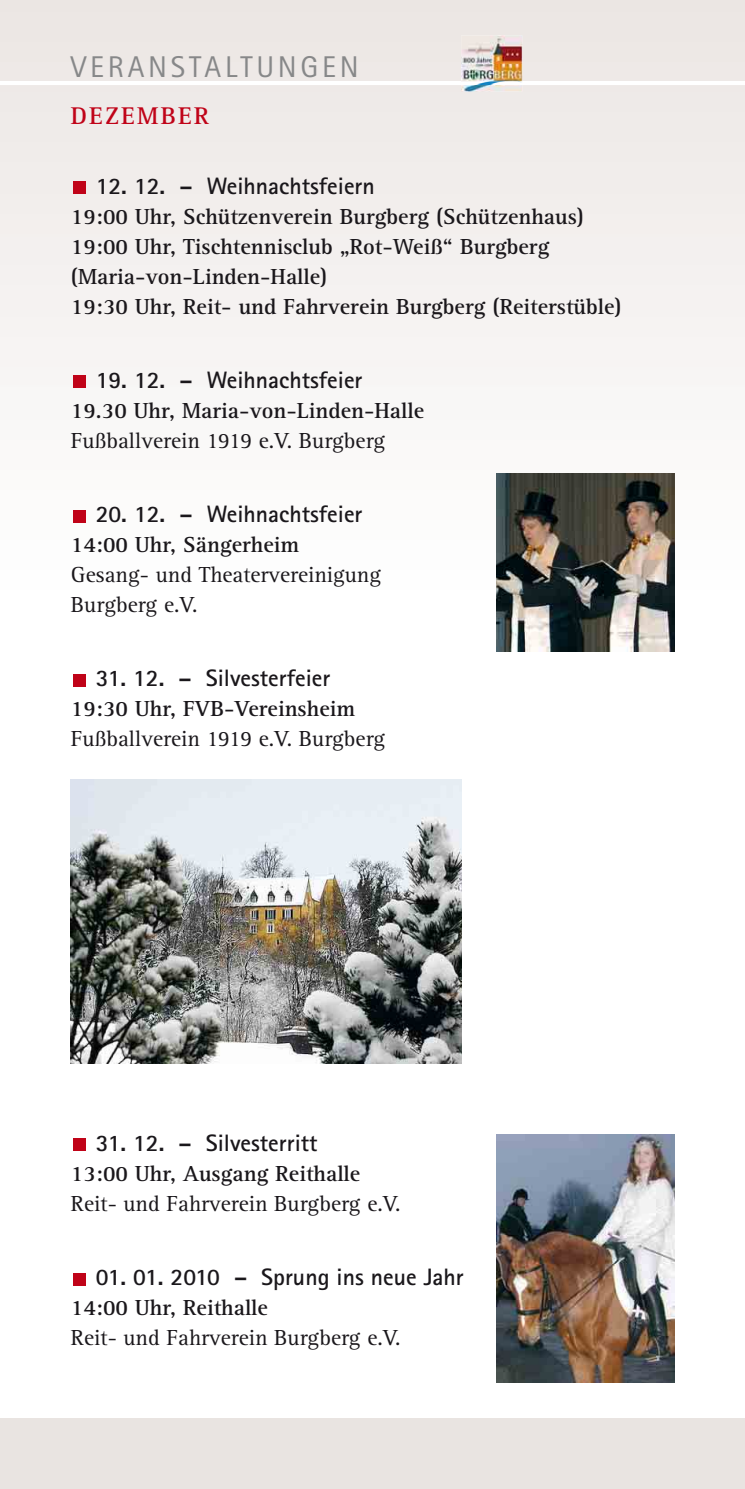
<style>
.page{position:relative;width:745px;height:1489px;background:#fff}
.page>*{position:absolute;margin:0;border:0;box-sizing:border-box;transform-origin:0 0}
.t1{font:30px "Rotis Sans Serif";letter-spacing:.125em;color:#878889}
.t2{font:700 25px "Rotis Serif";letter-spacing:.085em;color:#c00318}
.t3{font:700 23.75px "Rotis Sans Serif";color:#1a171b}
.t4{font:700 22.5px/30px "Rotis Serif";color:#1a171b}
.t5{font:22.5px/30px "Rotis Serif";color:#1a171b}
</style>
<div class="page">
<svg style="left:0;top:0;width:744px;height:617px"></svg>
<hr style="left:0;top:81px;width:744px;height:4px;background:#fff">
<div style="left:0;top:1417px;width:744px;height:71px;background:#e9e4e1"></div>
<img style="left:461px;top:35px;width:61px;height:57px">
<img style="left:461px;top:81px;width:61px;height:4px">
<div style="left:73px;top:1272px;width:12px;height:12px;background:#c00318"></div>
<div style="left:73px;top:1138px;width:12px;height:12px;background:#c00318"></div>
<div style="left:73px;top:674px;width:12px;height:12px;background:#c00318"></div>
<div style="left:73px;top:510px;width:12px;height:12px;background:#c00318"></div>
<div style="left:73px;top:376px;width:12px;height:12px;background:#c00318"></div>
<div style="left:73px;top:182px;width:12px;height:12px;background:#c00318"></div>
<img style="left:71px;top:780px;width:390px;height:283px">
<img style="left:496px;top:474px;width:177px;height:177px">
<img style="left:496px;top:1134px;width:177px;height:248px">
<h1 class="t1" style="left:71px;top:57px;width:289px">VERANSTALTUNGEN</h1>
<p class="t2" style="left:71px;top:106px;width:139px">DEZEMBER</p>
<p class="t3" style="left:96px;top:177px;width:280px">12. 12. – Weihnachtsfeiern</p>
<p class="t4" style="left:71px;top:203px;width:551px">19:00 Uhr, Schützenverein Burgberg (Schützenhaus)<br>19:00 Uhr, Tischtennisclub „Rot-Weiß“ Burgberg (Maria-von-Linden-Halle)<br>19:30 Uhr, Reit- und Fahrverein Burgberg (Reiterstüble)</p>
<p class="t3" style="left:96px;top:371px;width:268px">19. 12. – Weihnachtsfeier</p>
<p class="t4" style="left:71px;top:397px;width:354px">19.30 Uhr, Maria-von-Linden-Halle</p>
<p class="t5" style="left:71px;top:427px;width:315px">Fußballverein 1919 e.V. Burgberg</p>
<p class="t3" style="left:96px;top:506px;width:268px">20. 12. – Weihnachtsfeier</p>
<p class="t4" style="left:71px;top:531px;width:230px">14:00 Uhr, Sängerheim</p>
<p class="t5" style="left:71px;top:561px;width:311px">Gesang- und Theatervereinigung<br>Burgberg e.V.</p>
<p class="t3" style="left:96px;top:670px;width:236px">31. 12. – Silvesterfeier</p>
<p class="t4" style="left:71px;top:696px;width:285px">19:30 Uhr, FVB-Vereinsheim</p>
<p class="t5" style="left:71px;top:726px;width:315px">Fußballverein 1919 e.V. Burgberg</p>
<p class="t3" style="left:96px;top:1134px;width:223px">31. 12. – Silvesterritt</p>
<p class="t4" style="left:71px;top:1160px;width:291px">13:00 Uhr, Ausgang Reithalle</p>
<p class="t5" style="left:71px;top:1190px;width:331px">Reit- und Fahrverein Burgberg e.V.</p>
<p class="t3" style="left:96px;top:1268px;width:369px">01. 01. 2010 – Sprung ins neue Jahr</p>
<p class="t4" style="left:71px;top:1294px;width:198px">14:00 Uhr, Reithalle</p>
<p class="t5" style="left:71px;top:1324px;width:331px">Reit- und Fahrverein Burgberg e.V.</p>
</div>
